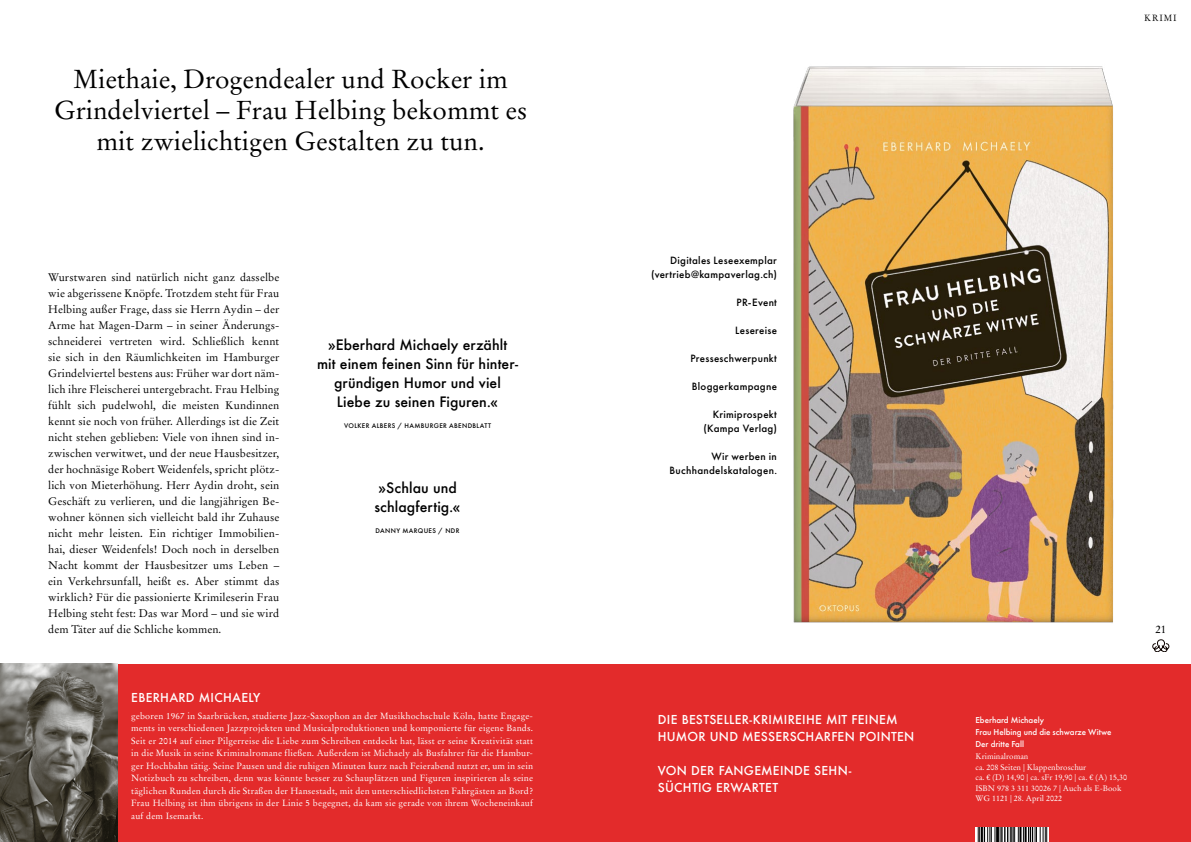
<style>
.page{position:relative;width:1191px;height:842px;background:#e32b2b}
.page>*{position:absolute;margin:0;border:0;box-sizing:border-box;transform-origin:0 0}
.t1{font:26px/31px "Stempel Garamond LT Pro";color:#000;text-align:center}
.t2{font:500 14px/19px "Futura";letter-spacing:.005em;color:#000}
.t3{font:500 12px/17px "Futura";letter-spacing:.025em;color:#fff}
.t4{font:11px/16px "Stempel Garamond LT Pro";letter-spacing:.01em;color:#000;text-align:justify}
.t5{font:500 11px/14px "Futura PT";letter-spacing:.025em;color:#000;text-align:right}
.t6{font:9px/12.5px "Stempel Garamond LT Pro";letter-spacing:.02em;color:#fff;text-align:justify}
.t7{font:500 9px/12px "Futura PT";color:#fff}
.t8{font:9px "Stempel Garamond LT Pro";letter-spacing:.1em;color:#000}
.t9{font:8px/10.5px "Stempel Garamond LT Pro";color:#fff}
.t10{font:500 7px "Futura PT";letter-spacing:.05em;color:#000}
</style>
<div class="page">
<div style="left:0;top:0;width:1191px;height:663px;background:#fff"></div>
<img style="left:0;top:663px;width:117px;height:179px">
<img style="left:793px;top:66px;width:321px;height:557px">
<svg style="left:975px;top:828px;width:74px;height:14px"></svg>
<svg style="left:978px;top:828px;width:69px;height:14px"></svg>
<svg style="left:1152px;top:640px;width:17px;height:12px"></svg>
<h1 class="t1" style="left:54px;top:64px;width:475px">Miethaie, Drogendealer und Rocker im<br>Grindelviertel – Frau Helbing bekommt es mit zwielichtigen Gestalten zu tun.</h1>
<p class="t4" style="left:48px;top:269px;width:233px">Wurstwaren sind natürlich nicht ganz dasselbe wie abgerissene Knöpfe. Trotzdem steht für Frau Helbing außer Frage, dass sie Herrn Aydin – der Arme hat Magen-Darm – in seiner Änderungs&shy;schneiderei vertreten wird. Schließlich kennt sie sich in den Räumlichkeiten im Hamburger Grindelviertel bestens aus: Früher war dort näm&shy;lich ihre Fleischerei untergebracht. Frau Helbing fühlt sich pudelwohl, die meisten Kundinnen kennt sie noch von früher. Allerdings ist die Zeit nicht stehen geblieben: Viele von ihnen sind in&shy;zwischen verwitwet, und der neue Hausbesitzer, der hochnäsige Robert Weidenfels, spricht plötz&shy;lich von Mieterhöhung. Herr Aydin droht, sein Geschäft zu verlieren, und die langjährigen Be&shy;wohner können sich vielleicht bald ihr Zuhause nicht mehr leisten. Ein richtiger Immobilien&shy;hai, dieser Weidenfels! Doch noch in derselben Nacht kommt der Hausbesitzer ums Leben – ein Verkehrsunfall, heißt es. Aber stimmt das wirklich? Für die passionierte Krimileserin Frau Helbing steht fest: Das war Mord – und sie wird dem Täter auf die Schliche kommen.</p>
<p class="t3" style="left:131px;top:689px;width:131px">EBERHARD MICHAELY</p>
<p class="t2" style="left:317px;top:335px;width:202px;text-align:center">»Eberhard Michaely erzählt mit einem feinen Sinn für hinter&shy;gründigen Humor und viel<br>Liebe zu seinen Figuren.«</p>
<p class="t10" style="left:344px;top:422px;width:148px">VOLKER ALBERS / HAMBURGER ABENDBLATT</p>
<p class="t2" style="left:374px;top:478px;width:88px">»Schlau und schlagfertig.«</p>
<p class="t10" style="left:375px;top:527px;width:85px">DANNY MARQUES / NDR</p>
<p class="t6" style="left:131px;top:709px;width:403px">geboren 1967 in Saarbrücken, studierte Jazz-Saxophon an der Musikhochschule Köln, hatte Engage&shy;ments in verschiedenen Jazzprojekten und Musicalproduktionen und komponierte für eigene Bands.<br>Seit er 2014 auf einer Pilgerreise die Liebe zum Schreiben entdeckt hat, lässt er seine Kreativität statt in die Musik in seine Kriminalromane fließen. Außerdem ist Michaely als Busfahrer für die Hambur&shy;ger Hochbahn tätig. Seine Pausen und die ruhigen Minuten kurz nach Feierabend nutzt er, um in sein Notizbuch zu schreiben, denn was könnte besser zu Schauplätzen und Figuren inspirieren als seine täglichen Runden durch die Straßen der Hansestadt, mit den unterschiedlichsten Fahrgästen an Bord?<br>Frau Helbing ist ihm übrigens in der Linie 5 begegnet, da kam sie gerade von ihrem Wocheneinkauf auf dem Isemarkt.</p>
<p class="t8" style="left:1144px;top:12px;width:34px">KRIMI</p>
<p class="t5" style="left:651px;top:253px;width:127px">Digitales Leseexemplar (vertrieb@kampaverlag.ch)</p>
<p class="t5" style="left:736px;top:295px;width:42px">PR-Event</p>
<p class="t5" style="left:735px;top:323px;width:43px">Lesereise</p>
<p class="t5" style="left:690px;top:351px;width:88px">Presseschwerpunkt</p>
<p class="t5" style="left:691px;top:379px;width:87px">Bloggerkampagne</p>
<p class="t5" style="left:703px;top:407px;width:75px">Krimiprospekt (Kampa Verlag)</p>
<p class="t5" style="left:669px;top:449px;width:109px">Wir werben in<br>Buchhandelskatalogen.</p>
<p class="t3" style="left:658px;top:710px;width:258px">DIE BESTSELLER-KRIMIREIHE MIT FEINEM<br>HUMOR UND MESSERSCHARFEN POINTEN</p>
<p class="t3" style="left:658px;top:761px;width:195px">VON DER FANGEMEINDE SEHN-<br>SÜCHTIG ERWARTET</p>
<p class="t4" style="left:1155px;top:621px;width:12px">21</p>
<p class="t7" style="left:975px;top:714px;width:137px">Eberhard Michaely<br>Frau Helbing und die schwarze Witwe<br>Der dritte Fall</p>
<p class="t9" style="left:975px;top:751px;width:153px">Kriminalroman<br>ca. 208 Seiten | Klappenbroschur<br>ca. € (D) 14,90 | ca. sFr 19,90 | ca. € (A) 15,30<br>ISBN 978 3 311 30026 7 | Auch als E-Book<br>WG 1121 | 28. April 2022</p>
</div>
